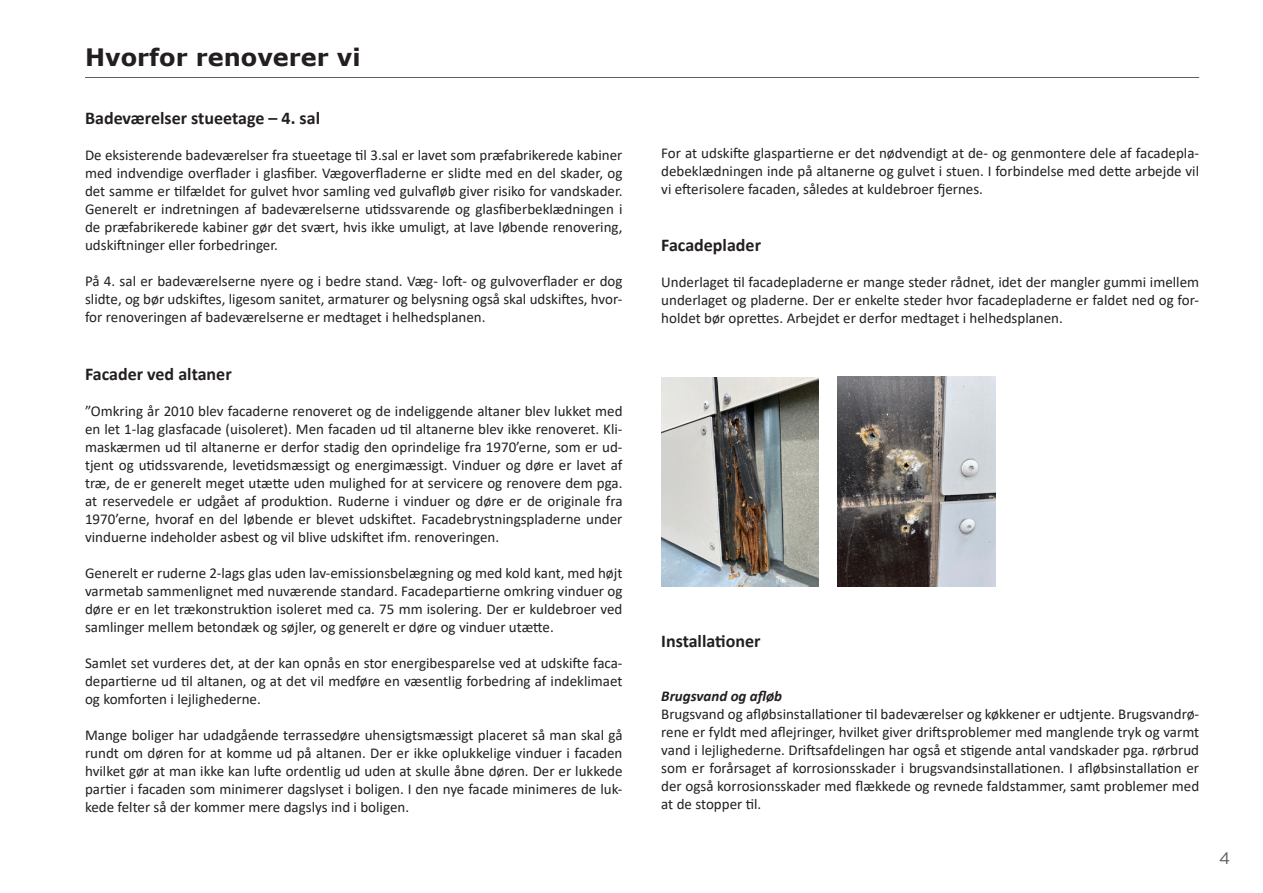
<style>
.page{position:relative;width:1263px;height:893px;background:#fff}
.page>*{position:absolute;margin:0;border:0;box-sizing:border-box;transform-origin:0 0}
.Overskrift_Side{font:700 24px "Verdana";color:#231f20}
.Brødtekst{font:700 18px "Calibri";color:#231f20}
.t1{font:16.5px "Gotham";color:#5a5a5a}
.Brødtekst-2{font:15px/18px "Calibri";color:#231f20;text-align:justify}
.Brødtekst-3{font:italic 700 15px "Calibri";color:#231f20}
</style>
<div class="page">
<hr style="left:85px;top:77px;width:1114px;height:1px;background:#000">
<img style="left:661px;top:378px;width:157px;height:209px">
<img style="left:837px;top:376px;width:158px;height:211px">
<p class="Overskrift_Side" style="left:85px;top:40px;width:277px">Hvorfor renoverer vi</p>
<p class="Brødtekst" style="left:85px;top:105px;width:237px">Badeværelser stueetage – 4. sal</p>
<p class="Brødtekst-2" style="left:85px;top:146px;width:539px">De eksisterende badeværelser fra stueetage til 3.sal er lavet som præfabrikerede kabiner med indvendige overflader i glasfiber. Vægoverfladerne er slidte med en del skader, og det samme er tilfældet for gulvet hvor samling ved gulvafløb giver risiko for vandskader.<br>Generelt er indretningen af badeværelserne utidssvarende og glasfiberbeklædningen i de præfabrikerede kabiner gør det svært, hvis ikke umuligt, at lave løbende renovering, udskiftninger eller forbedringer.</p>
<p class="Brødtekst-2" style="left:85px;top:272px;width:539px">På 4. sal er badeværelserne nyere og i bedre stand. Væg- loft- og gulvoverflader er dog slidte, og bør udskiftes, ligesom sanitet, armaturer og belysning også skal udskiftes, hvor&shy;for renoveringen af badeværelserne er medtaget i helhedsplanen.</p>
<p class="Brødtekst" style="left:85px;top:361px;width:148px">Facader ved altaner</p>
<p class="Brødtekst-2" style="left:85px;top:401px;width:539px">”Omkring år 2010 blev facaderne renoveret og de indeliggende altaner blev lukket med en let 1-lag glasfacade (uisoleret). Men facaden ud til altanerne blev ikke renoveret. Kli&shy;maskærmen ud til altanerne er derfor stadig den oprindelige fra 1970’erne, som er ud&shy;tjent og utidssvarende, levetidsmæssigt og energimæssigt. Vinduer og døre er lavet af træ, de er generelt meget utætte uden mulighed for at servicere og renovere dem pga. at reservedele er udgået af produktion. Ruderne i vinduer og døre er de originale fra 1970’erne, hvoraf en del løbende er blevet udskiftet. Facadebrystningspladerne under vinduerne indeholder asbest og vil blive udskiftet ifm. renoveringen.</p>
<p class="Brødtekst-2" style="left:85px;top:563px;width:539px">Generelt er ruderne 2-lags glas uden lav-emissionsbelægning og med kold kant, med højt varmetab sammenlignet med nuværende standard. Facadepartierne omkring vinduer og døre er en let trækonstruktion isoleret med ca. 75 mm isolering. Der er kuldebroer ved samlinger mellem betondæk og søjler, og generelt er døre og vinduer utætte.</p>
<p class="Brødtekst-2" style="left:85px;top:653px;width:539px">Samlet set vurderes det, at der kan opnås en stor energibesparelse ved at udskifte faca&shy;departierne ud til altanen, og at det vil medføre en væsentlig forbedring af indeklimaet og komforten i lejlighederne.</p>
<p class="Brødtekst-2" style="left:85px;top:725px;width:539px">Mange boliger har udadgående terrassedøre uhensigtsmæssigt placeret så man skal gå rundt om døren for at komme ud på altanen. Der er ikke oplukkelige vinduer i facaden hvilket gør at man ikke kan lufte ordentlig ud uden at skulle åbne døren. Der er lukkede partier i facaden som minimerer dagslyset i boligen. I den nye facade minimeres de luk&shy;kede felter så der kommer mere dagslys ind i boligen.</p>
<p class="Brødtekst-2" style="left:661px;top:143px;width:539px">For at udskifte glaspartierne er det nødvendigt at de- og genmontere dele af facadepla&shy;debeklædningen inde på altanerne og gulvet i stuen. I forbindelse med dette arbejde vil vi efterisolere facaden, således at kuldebroer fjernes.</p>
<p class="Brødtekst" style="left:661px;top:233px;width:101px">Facadeplader</p>
<p class="Brødtekst-2" style="left:661px;top:273px;width:539px">Underlaget til facadepladerne er mange steder rådnet, idet der mangler gummi imellem underlaget og pladerne. Der er enkelte steder hvor facadepladerne er faldet ned og for&shy;holdet bør oprettes. Arbejdet er derfor medtaget i helhedsplanen.</p>
<p class="Brødtekst" style="left:661px;top:629px;width:101px">Installationer</p>
<p class="Brødtekst-3" style="left:661px;top:686px;width:122px">Brugsvand og afløb</p>
<p class="Brødtekst-2" style="left:661px;top:705px;width:539px">Brugsvand og afløbsinstallationer til badeværelser og køkkener er udtjente. Brugsvandrø&shy;rene er fyldt med aflejringer, hvilket giver driftsproblemer med manglende tryk og varmt vand i lejlighederne. Driftsafdelingen har også et stigende antal vandskader pga. rørbrud som er forårsaget af korrosionsskader i brugsvandsinstallationen. I afløbsinstallation er der også korrosionsskader med flækkede og revnede faldstammer, samt problemer med at de stopper til.</p>
<p class="t1" style="left:1219px;top:847px;width:13px">4</p>
</div>
